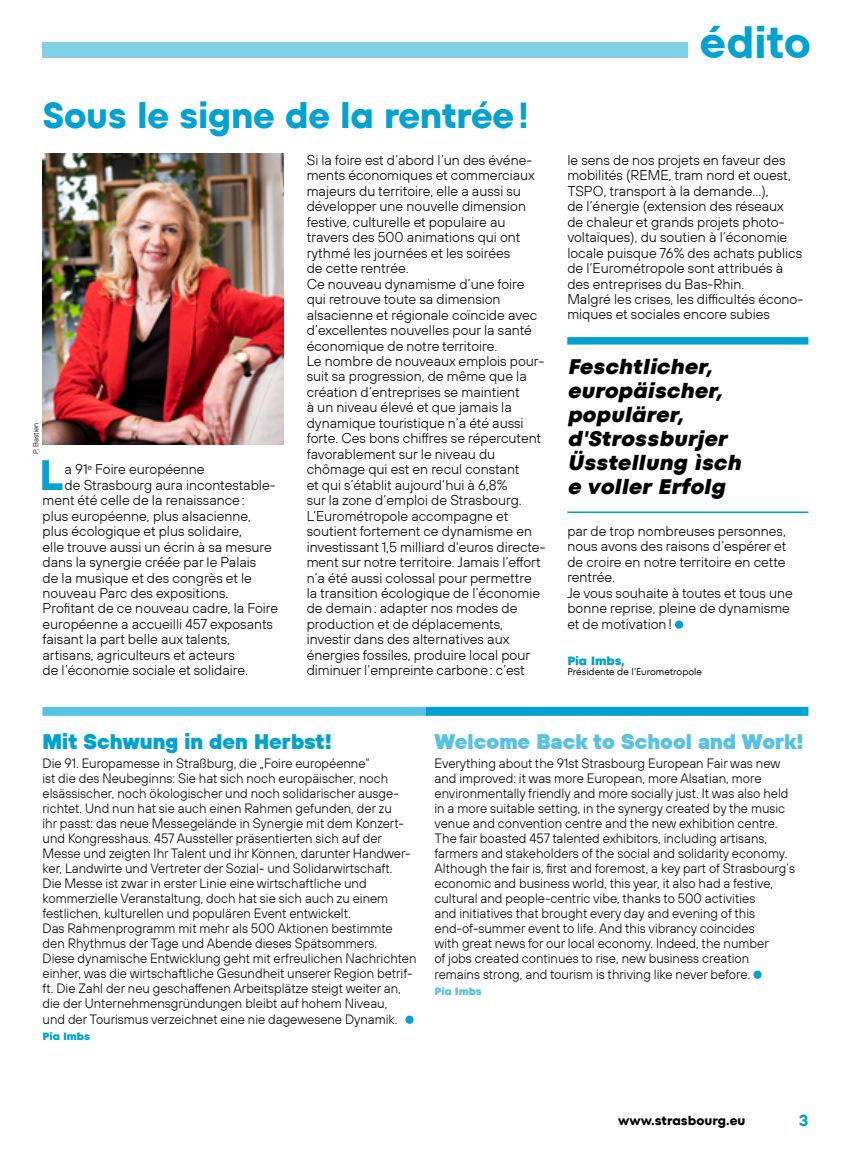
<style>
.page{position:relative;width:851px;height:1149px;background:#fff}
.page>*{position:absolute;margin:0;border:0;box-sizing:border-box;transform-origin:0 0}
.t1{font:italic 700 45px "TT Hoves";color:#00a2d1}
.t2{font:42.3px "TT Hoves Variable";color:#00a2d1}
.t3{font:700 36px "TT Fors";letter-spacing:-.01em;color:#00a2d1}
.t4{font:italic 800 21px/24px "TT Fors";color:#000}
.t5{font:900 21px "TT Hoves";color:#56c2e4}
.t6{font:900 21px "TT Hoves";color:#00a2d1}
.t7{font:700 16.5px "Campton";color:#00a2d1}
.t8{font:300 14.1px/15.5px "TT Hoves";color:#000}
.t9{font:300 13.5px/15px "TT Hoves";color:#000}
.t10{font:700 12.75px "TT Fors";color:#000}
.t11{font:800 12px "TT Fors";letter-spacing:-.01em;color:#00a2d1}
.t12{font:800 10.5px "TT Fors";letter-spacing:-.01em;color:#00a2d1}
.t13{font:800 10.5px "TT Fors";letter-spacing:-.01em;color:#56c2e4}
.t14{font:9.75px "TT Fors";color:#000}
.t15{font:300 7.5px "TT Hoves";color:#000}
</style>
<div class="page">
<div style="left:43px;top:42px;width:644px;height:16px;background:#80d0e8"></div>
<svg style="left:675px;top:620px;width:8px;height:8px"></svg>
<div style="left:43px;top:706px;width:382px;height:9px;background:#56c2e4"></div>
<div style="left:425px;top:706px;width:383px;height:9px;background:#00a2d1"></div>
<svg style="left:405px;top:1015px;width:8px;height:8px"></svg>
<svg style="left:753px;top:970px;width:8px;height:8px"></svg>
<div style="left:567px;top:337px;width:241px;height:7px;background:#00a2d1"></div>
<hr style="left:567px;top:511px;width:241px;height:2px;background:#00a2d1">
<img style="left:43px;top:153px;width:240px;height:291px">
<h3 class="t3" style="left:43px;top:93px;width:488px">Sous le signe de la rentrée!</h3>
<h1 class="t1" style="left:701px;top:12px;width:123px">édito</h1>
<p class="t15" style="left:31px;top:454px;width:33px;rotate:-90deg">P. Bastien</p>
<h2 class="t2" style="left:40px;top:448px;width:25px">L</h2>
<p class="t8" style="left:65px;top:461px;width:141px">a 91<sup>e</sup> Foire européenne</p>
<p class="t8" style="left:65px;top:476px;width:212px">de Strasbourg aura incontestable-</p>
<p class="t8" style="left:43px;top:492px;width:204px">ment été celle de la renaissance:</p>
<p class="t8" style="left:43px;top:507px;width:210px">plus européenne, plus alsacienne,</p>
<p class="t8" style="left:43px;top:523px;width:201px">plus écologique et plus solidaire,</p>
<p class="t8" style="left:43px;top:538px;width:231px">elle trouve aussi un écrin à sa mesure</p>
<p class="t8" style="left:43px;top:554px;width:215px">dans la synergie créée par le Palais</p>
<p class="t8" style="left:43px;top:569px;width:211px">de la musique et des congrès et le</p>
<p class="t8" style="left:43px;top:584px;width:187px">nouveau Parc des expositions.</p>
<p class="t8" style="left:43px;top:600px;width:237px">Profitant de ce nouveau cadre, la Foire</p>
<p class="t8" style="left:43px;top:615px;width:232px">européenne a accueilli 457 exposants</p>
<p class="t8" style="left:43px;top:631px;width:189px">faisant la part belle aux talents,</p>
<p class="t8" style="left:43px;top:646px;width:194px">artisans, agriculteurs et acteurs</p>
<p class="t8" style="left:43px;top:662px;width:207px">de l’économie sociale et solidaire.</p>
<p class="t8" style="left:306px;top:152px;width:240px">Si la foire est d’abord l’un des événe&shy;ments économiques et commerciaux majeurs du territoire, elle a aussi su développer une nouvelle dimension festive, culturelle et populaire au travers des 500 animations qui ont rythmé les journées et les soirées<br>de cette rentrée.<br>Ce nouveau dynamisme d’une foire qui retrouve toute sa dimension alsacienne et régionale coïncide avec d’excellentes nouvelles pour la santé économique de notre territoire.<br>Le nombre de nouveaux emplois pour&shy;suit sa progression, de même que la création d’entreprises se maintient<br>à un niveau élevé et que jamais la dynamique touristique n’a été aussi forte. Ces bons chiffres se répercutent favorablement sur le niveau du chômage qui est en recul constant<br>et qui s’établit aujourd’hui à 6,8%<br>sur la zone d’emploi de Strasbourg.<br>L’Eurométropole accompagne et soutient fortement ce dynamisme en investissant 1,5 milliard d'euros directe&shy;ment sur notre territoire. Jamais l’effort n’a été aussi colossal pour permettre la transition écologique de l’économie de demain: adapter nos modes de production et de déplacements, investir dans des alternatives aux énergies fossiles, produire local pour diminuer l’empreinte carbone: c’est</p>
<p class="t8" style="left:567px;top:152px;width:237px">le sens de nos projets en faveur des mobilités (REME, tram nord et ouest, TSPO, transport à la demande…),<br>de l’énergie (extension des réseaux de chaleur et grands projets photo&shy;voltaïques), du soutien à l’économie locale puisque 76% des achats publics de l’Eurométropole sont attribués à des entreprises du Bas-Rhin.<br>Malgré les crises, les difficultés écono&shy;miques et sociales encore subies</p>
<h3 class="t4" style="left:567px;top:355px;width:179px">Feschtlicher, europäischer, populärer, d'Strossburjer<br>Üsstellung ìsch e voller Erfolg</h3>
<p class="t8" style="left:567px;top:523px;width:227px">par de trop nombreuses personnes, nous avons des raisons d’espérer et de croire en notre territoire en cette rentrée.<br>Je vous souhaite à toutes et tous une bonne reprise, pleine de dynamisme et de motivation!</p>
<p class="t11" style="left:567px;top:653px;width:59px">Pia Imbs,</p>
<p class="t14" style="left:567px;top:666px;width:136px">Présidente de l'Eurometropole</p>
<h3 class="t6" style="left:43px;top:726px;width:291px">Mit Schwung in den Herbst!</h3>
<p class="t9" style="left:43px;top:755px;width:375px">Die 91. Europamesse in Straßburg, die „Foire européenne“<br>ist die des Neubeginns: Sie hat sich noch europäischer, noch elsässischer, noch ökologischer und noch solidarischer ausge&shy;richtet. Und nun hat sie auch einen Rahmen gefunden, der zu<br>ihr passt: das neue Messegelände in Synergie mit dem Konzert&shy;und Kongresshaus. 457 Aussteller präsentierten sich auf der Messe und zeigten Ihr Talent und ihr Können, darunter Handwer&shy;ker, Landwirte und Vertreter der Sozial- und Solidarwirtschaft.<br>Die Messe ist zwar in erster Linie eine wirtschaftliche und kommerzielle Veranstaltung, doch hat sie sich auch zu einem festlichen, kulturellen und populären Event entwickelt.<br>Das Rahmenprogramm mit mehr als 500 Aktionen bestimmte den Rhythmus der Tage und Abende dieses Spätsommers.<br>Diese dynamische Entwicklung geht mit erfreulichen Nachrichten einher, was die wirtschaftliche Gesundheit unserer Region betrif&shy;ft. Die Zahl der neu geschaffenen Arbeitsplätze steigt weiter an, die der Unternehmensgründungen bleibt auf hohem Niveau,<br>und der Tourismus verzeichnet eine nie dagewesene Dynamik.</p>
<p class="t12" style="left:43px;top:1029px;width:49px">Pia Imbs</p>
<h3 class="t5" style="left:434px;top:726px;width:370px">Welcome Back to School and Work!</h3>
<p class="t9" style="left:434px;top:755px;width:362px">Everything about the 91st Strasbourg European Fair was new and improved: it was more European, more Alsatian, more environmentally friendly and more socially just. It was also held in a more suitable setting, in the synergy created by the music venue and convention centre and the new exhibition centre.<br>The fair boasted 457 talented exhibitors, including artisans, farmers and stakeholders of the social and solidarity economy.<br>Although the fair is, first and foremost, a key part of Strasbourg’s economic and business world, this year, it also had a festive, cultural and people-centric vibe, thanks to 500 activities<br>and initiatives that brought every day and evening of this end-of-summer event to life. And this vibrancy coincides<br>with great news for our local economy. Indeed, the number<br>of jobs created continues to rise, new business creation remains strong, and tourism is thriving like never before.</p>
<p class="t13" style="left:434px;top:984px;width:49px">Pia Imbs</p>
<p class="t10" style="left:618px;top:1112px;width:129px">www.strasbourg.eu</p>
<p class="t7" style="left:798px;top:1109px;width:11px">3</p>
</div>
